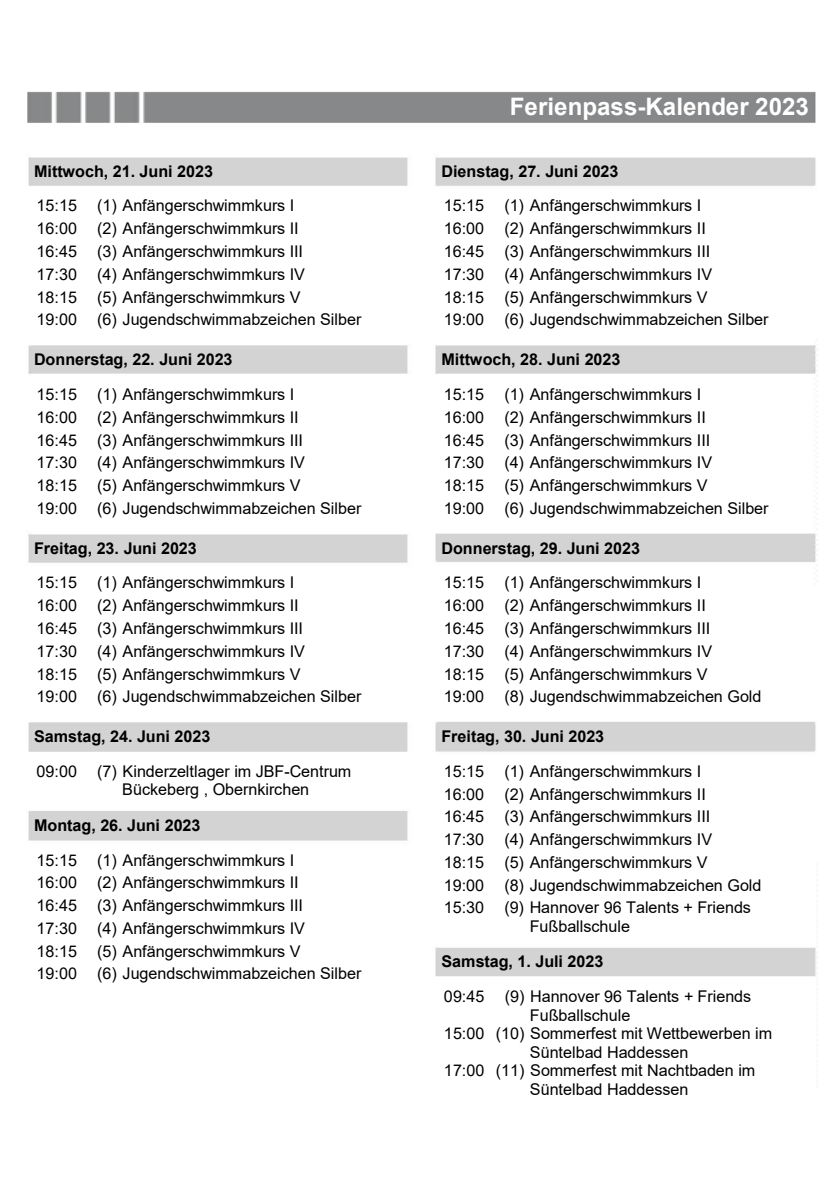
<style>
.page{position:relative;width:840px;height:1191px;background:#fff}
.page>*{position:absolute;margin:0;border:0;box-sizing:border-box;transform-origin:0 0}
.t1{font:700 24px "Arial";color:#fff}
.t2{font:16.2px/22.8px "Arial";letter-spacing:-.005em;color:#000}
.t3{font:700 16.2px "Arial";letter-spacing:-.005em;color:#000}
</style>
<div class="page">
<img style="left:27px;top:91px;width:789px;height:886px">
<img style="left:27px;top:155px;width:382px;height:822px">
<h1 class="t1" style="left:509px;top:90px;width:300px">Ferienpass-Kalender 2023</h1>
<p class="t3" style="left:34px;top:159px;width:180px">Mittwoch, 21. Juni 2023</p>
<p class="t3" style="left:441px;top:159px;width:178px">Dienstag, 27. Juni 2023</p>
<p class="t2" style="left:37px;top:194px;width:326px">15:15 (1) Anfängerschwimmkurs I<br>16:00 (2) Anfängerschwimmkurs II<br>16:45 (3) Anfängerschwimmkurs III<br>17:30 (4) Anfängerschwimmkurs IV<br>18:15 (5) Anfängerschwimmkurs V<br>19:00 (6) Jugendschwimmabzeichen Silber</p>
<p class="t2" style="left:443px;top:194px;width:42px">15:15</p>
<p class="t2" style="left:443px;top:194px;width:326px;text-indent:60px">(1) Anfängerschwimmkurs I<br>16:00 (2) Anfängerschwimmkurs II<br>16:45 (3) Anfängerschwimmkurs III<br>17:30 (4) Anfängerschwimmkurs IV<br>18:15 (5) Anfängerschwimmkurs V<br>19:00 (6) Jugendschwimmabzeichen Silber</p>
<p class="t3" style="left:34px;top:348px;width:200px">Donnerstag, 22. Juni 2023</p>
<p class="t3" style="left:441px;top:348px;width:180px">Mittwoch, 28. Juni 2023</p>
<p class="t2" style="left:37px;top:382px;width:326px">15:15 (1) Anfängerschwimmkurs I<br>16:00 (2) Anfängerschwimmkurs II<br>16:45 (3) Anfängerschwimmkurs III<br>17:30 (4) Anfängerschwimmkurs IV<br>18:15 (5) Anfängerschwimmkurs V<br>19:00 (6) Jugendschwimmabzeichen Silber</p>
<p class="t2" style="left:443px;top:382px;width:42px">15:15</p>
<p class="t2" style="left:443px;top:382px;width:326px;text-indent:60px">(1) Anfängerschwimmkurs I<br>16:00 (2) Anfängerschwimmkurs II<br>16:45 (3) Anfängerschwimmkurs III<br>17:30 (4) Anfängerschwimmkurs IV<br>18:15 (5) Anfängerschwimmkurs V<br>19:00 (6) Jugendschwimmabzeichen Silber</p>
<p class="t3" style="left:34px;top:536px;width:164px">Freitag, 23. Juni 2023</p>
<p class="t3" style="left:441px;top:536px;width:200px">Donnerstag, 29. Juni 2023</p>
<p class="t2" style="left:37px;top:571px;width:326px">15:15 (1) Anfängerschwimmkurs I<br>16:00 (2) Anfängerschwimmkurs II<br>16:45 (3) Anfängerschwimmkurs III<br>17:30 (4) Anfängerschwimmkurs IV<br>18:15 (5) Anfängerschwimmkurs V<br>19:00 (6) Jugendschwimmabzeichen Silber</p>
<p class="t2" style="left:443px;top:571px;width:319px">15:15 (1) Anfängerschwimmkurs I<br>16:00 (2) Anfängerschwimmkurs II<br>16:45 (3) Anfängerschwimmkurs III<br>17:30 (4) Anfängerschwimmkurs IV<br>18:15 (5) Anfängerschwimmkurs V<br>19:00 (8) Jugendschwimmabzeichen Gold</p>
<p class="t3" style="left:34px;top:725px;width:178px">Samstag, 24. Juni 2023</p>
<p class="t3" style="left:441px;top:725px;width:164px">Freitag, 30. Juni 2023</p>
<p class="t2" style="left:37px;top:759px;width:316px">09:00 (7) Kinderzeltlager im JBF-Centrum</p>
<p class="t2" style="left:443px;top:759px;width:42px">15:15</p>
<p class="t2" style="left:504px;top:759px;width:198px">(1) Anfängerschwimmkurs I</p>
<p class="t2" style="left:122px;top:778px;width:188px">Bückeberg , Obernkirchen</p>
<p class="t2" style="left:443px;top:782px;width:270px">16:00 (2) Anfängerschwimmkurs II<br>16:45 (3) Anfängerschwimmkurs III<br>17:30 (4) Anfängerschwimmkurs IV</p>
<p class="t3" style="left:34px;top:813px;width:168px">Montag, 26. Juni 2023</p>
<p class="t2" style="left:37px;top:848px;width:326px">15:15 (1) Anfängerschwimmkurs I<br>16:00 (2) Anfängerschwimmkurs II<br>16:45 (3) Anfängerschwimmkurs III<br>17:30 (4) Anfängerschwimmkurs IV<br>18:15 (5) Anfängerschwimmkurs V<br>19:00 (6) Jugendschwimmabzeichen Silber</p>
<p class="t2" style="left:443px;top:850px;width:42px">18:15</p>
<p class="t2" style="left:443px;top:850px;width:319px;text-indent:60px">(5) Anfängerschwimmkurs V<br>19:00 (8) Jugendschwimmabzeichen Gold<br>15:30</p>
<p class="t2" style="left:529px;top:898px;width:223px;line-height:18.6px;text-indent:-25px">(9) Hannover 96 Talents + Friends<br>Fußballschule</p>
<p class="t3" style="left:441px;top:950px;width:163px">Samstag, 1. Juli 2023</p>
<p class="t2" style="left:443px;top:985px;width:42px">09:45</p>
<p class="t2" style="left:443px;top:1022px;width:330px">15:00 (10) Sommerfest mit Wettbewerben im</p>
<p class="t2" style="left:443px;top:1058px;width:313px">17:00 (11) Sommerfest mit Nachtbaden im</p>
<p class="t2" style="left:529px;top:987px;width:223px;line-height:18.2px;text-indent:-25px">(9) Hannover 96 Talents + Friends<br>Fußballschule</p>
<p class="t2" style="left:529px;top:1040px;width:160px">Süntelbad Haddessen</p>
<p class="t2" style="left:529px;top:1077px;width:160px">Süntelbad Haddessen</p>
</div>
